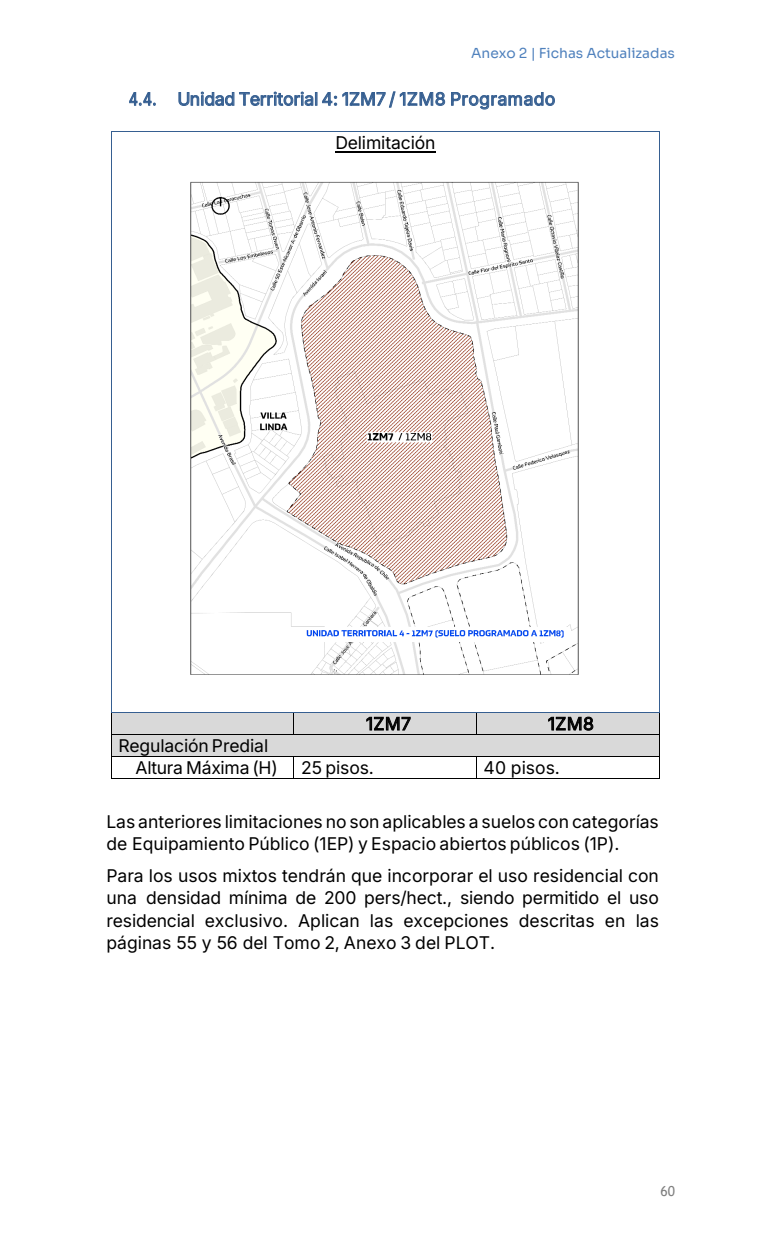
<style>
.page{position:relative;width:765px;height:1260px;background:#fff}
.page>*{position:absolute;margin:0;border:0;box-sizing:border-box;transform-origin:0 0}
.t1{font:17.5px/22.2px "Inter";color:#000}
.t2{font:17.5px "Inter";letter-spacing:.005em;color:#365f91;scale:.8 1}
.t3{font:13.75px "Sora";color:#4f81bd}
.t4{font:13.75px "Trebuchet MS";color:#808080}
</style>
<div class="page">
<svg style="left:129px;top:92px;width:27px;height:14px"></svg>
<svg style="left:178px;top:91px;width:267px;height:17px"></svg>
<svg style="left:451px;top:92px;width:104px;height:18px"></svg>
<hr style="left:335px;top:152px;width:100px;height:1px;background:#000">
<hr style="left:112px;top:131px;width:547px;height:1px;background:#365f91">
<hr style="left:111px;top:132px;width:1px;height:580px;background:#365f91">
<hr style="left:659px;top:132px;width:1px;height:580px;background:#365f91">
<div style="left:112px;top:713px;width:182px;height:21px;background:#d9d9d9"></div>
<div style="left:294px;top:713px;width:182px;height:21px;background:#d9d9d9"></div>
<svg style="left:366px;top:717px;width:45px;height:14px"></svg>
<div style="left:477px;top:713px;width:182px;height:21px;background:#d9d9d9"></div>
<svg style="left:548px;top:717px;width:45px;height:14px"></svg>
<hr style="left:112px;top:712px;width:182px;height:1px;background:#365f91">
<hr style="left:294px;top:712px;width:182px;height:1px;background:#365f91">
<hr style="left:477px;top:712px;width:182px;height:1px;background:#365f91">
<div style="left:112px;top:735px;width:547px;height:21px;background:#d9d9d9"></div>
<hr style="left:112px;top:734px;width:182px;height:1px;background:#000">
<hr style="left:294px;top:734px;width:182px;height:1px;background:#000">
<svg style="left:476px;top:712px;width:1px;height:23px"></svg>
<hr style="left:477px;top:734px;width:182px;height:1px;background:#000">
<hr style="left:112px;top:756px;width:182px;height:1px;background:#000">
<hr style="left:294px;top:756px;width:182px;height:1px;background:#000">
<hr style="left:477px;top:756px;width:182px;height:1px;background:#000">
<svg style="left:111px;top:712px;width:1px;height:67px"></svg>
<hr style="left:112px;top:778px;width:182px;height:1px;background:#000">
<hr style="left:294px;top:778px;width:182px;height:1px;background:#000">
<svg style="left:476px;top:756px;width:1px;height:23px"></svg>
<hr style="left:477px;top:778px;width:182px;height:1px;background:#000">
<svg style="left:659px;top:712px;width:1px;height:67px"></svg>
<img style="left:190px;top:181px;width:389px;height:494px">
<p class="t3" style="left:471px;top:42px;width:205px">Anexo 2 | Fichas Actualizadas</p>
<p class="t2" style="left:129px;top:86px;width:535px">4.4. Unidad Territorial 4: 1ZM7 / 1ZM8 Programado</p>
<p class="t1" style="left:335px;top:131px;width:102px">Delimitación</p>
<p class="t1" style="left:366px;top:712px;width:47px">1ZM7</p>
<p class="t1" style="left:548px;top:712px;width:47px">1ZM8</p>
<p class="t1" style="left:136px;top:734px;width:144px;line-height:21.9px;text-indent:-17px">Regulación Predial<br>Altura Máxima (H)</p>
<p class="t1" style="left:301px;top:756px;width:74px">25 pisos.</p>
<p class="t1" style="left:484px;top:756px;width:78px">40 pisos.</p>
<p class="t1" style="left:106px;top:810px;width:554px">Las anteriores limitaciones no son aplicables a suelos con categorías de Equipamiento Público (1EP) y Espacio abiertos públicos (1P).</p>
<p class="t1" style="left:106px;top:864px;width:554px;text-align:justify">Para los usos mixtos tendrán que incorporar el uso residencial con una densidad mínima de 200 pers/hect., siendo permitido el uso residencial exclusivo. Aplican las excepciones descritas en las páginas 55 y 56 del Tomo 2, Anexo 3 del PLOT.</p>
<p class="t4" style="left:661px;top:1182px;width:16px">60</p>
</div>
